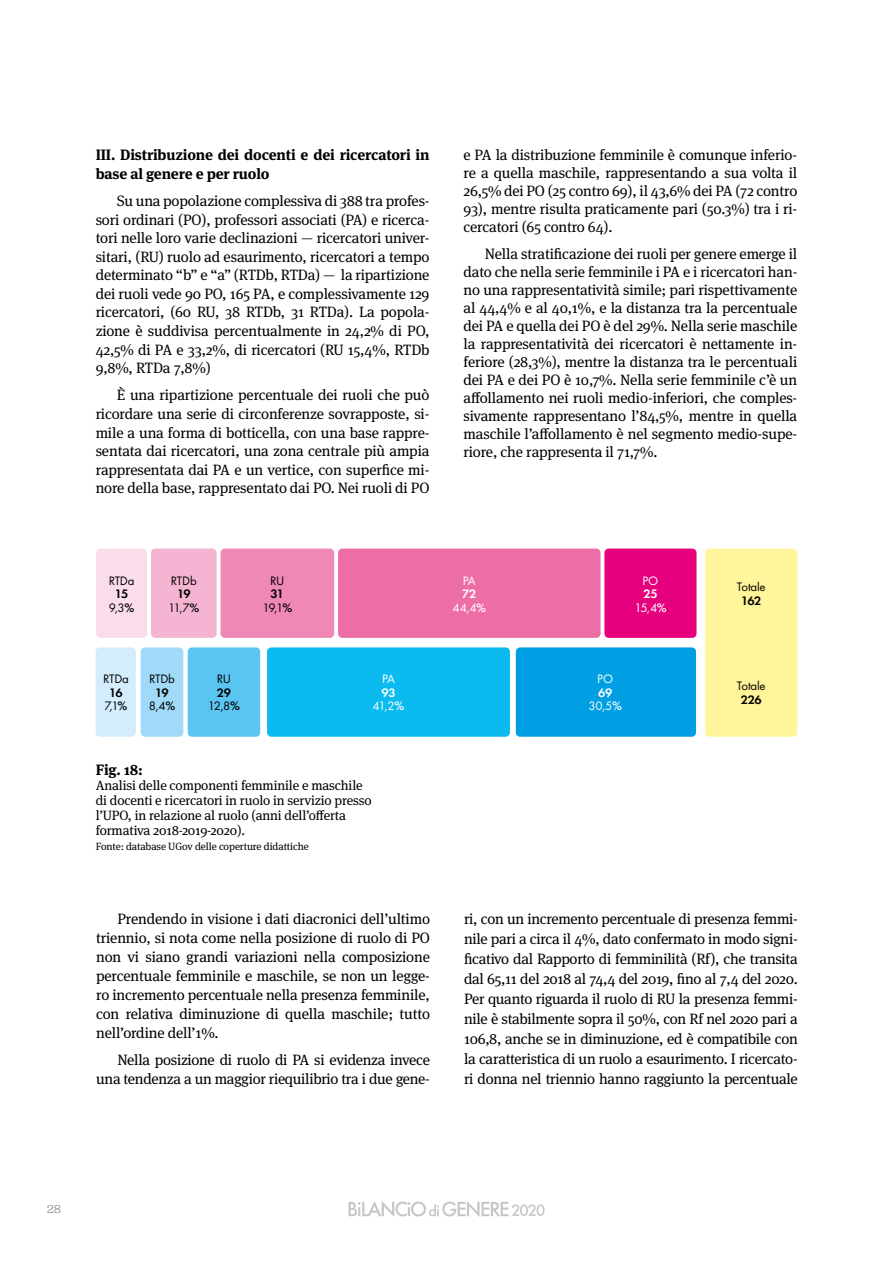
<style>
.page{position:relative;width:893px;height:1263px;background:#fff}
.page>*{position:absolute;margin:0;border:0;box-sizing:border-box;transform-origin:0 0}
.t1{font:15px/18px "Meta Serif Pro";letter-spacing:-.015em;color:#000;text-align:justify}
.t2{font:700 15px/18.6px "Meta Serif Pro";letter-spacing:-.01em;color:#000}
.t3{font:13.5px/15px "Meta Serif Pro";letter-spacing:-.01em;color:#000}
.t4{font:12.75px/13.5px "Futura PT";letter-spacing:-.015em;color:#000;text-align:center}
.t5{font:12.75px/13.5px "Futura PT";letter-spacing:-.04em;color:#fff;text-align:center}
.t6{font:600 12.75px/13.5px "Futura PT";letter-spacing:-.075em;color:#000;text-align:center}
.t7{font:12px "Jubilat";color:#878787}
.t8{font:10.5px "Meta Serif Pro";letter-spacing:-.01em;color:#000}
.s1{font-weight:400}
.s2{font-weight:600}
</style>
<div class="page">
<svg style="left:348px;top:1201px;width:196px;height:16px"></svg>
<div style="left:96px;top:549px;width:51px;height:89px;background:#fadceb;border-radius:4px"></div>
<div style="left:151px;top:549px;width:66px;height:89px;background:#f5b5d2;border-radius:4px"></div>
<div style="left:221px;top:549px;width:113px;height:89px;background:#f088b6;border-radius:4px"></div>
<div style="left:338px;top:549px;width:262px;height:89px;background:#ed6ea7;border-radius:4px"></div>
<div style="left:604px;top:549px;width:92px;height:89px;background:#e6007d;border-radius:4px"></div>
<div style="left:96px;top:647px;width:40px;height:90px;background:#d4edfc;border-radius:4px"></div>
<div style="left:141px;top:647px;width:42px;height:90px;background:#a1daf8;border-radius:4px"></div>
<div style="left:188px;top:647px;width:72px;height:90px;background:#5bc5f2;border-radius:4px"></div>
<div style="left:267px;top:647px;width:243px;height:90px;background:#0bbbef;border-radius:4px"></div>
<div style="left:516px;top:647px;width:180px;height:90px;background:#009fe3;border-radius:4px"></div>
<div style="left:705px;top:549px;width:92px;height:188px;background:#fff69b;border-radius:4px"></div>
<p class="t2" style="left:96px;top:144px;width:335px">III. Distribuzione dei docenti e dei ricercatori in base al genere e per ruolo</p>
<p class="t1" style="left:96px;top:191px;width:335px;line-height:18.6px;text-indent:21px">Su una popolazione complessiva di 388 tra profes&shy;sori ordinari (PO), professori associati (PA) e ricerca&shy;tori nelle loro varie declinazioni — ricercatori univer&shy;sitari, (RU) ruolo ad esaurimento, ricercatori a tempo determinato “b” e “a” (RTDb, RTDa) — la ripartizione dei ruoli vede 90 PO, 165 PA, e complessivamente 129 ricercatori, (60 RU, 38 RTDb, 31 RTDa). La popola&shy;zione è suddivisa percentualmente in 24,2% di PO, 42,5% di PA e 33,2%, di ricercatori (RU 15,4%, RTDb 9,8%, RTDa 7,8%)</p>
<p class="t1" style="left:96px;top:385px;width:335px;line-height:18.6px;text-indent:21px">È una ripartizione percentuale dei ruoli che può ricordare una serie di circonferenze sovrapposte, si&shy;mile a una forma di botticella, con una base rappre&shy;sentata dai ricercatori, una zona centrale più ampia rappresentata dai PA e un vertice, con superfice mi&shy;nore della base, rappresentato dai PO. Nei ruoli di PO</p>
<p class="t1" style="left:463px;top:145px;width:335px">e PA la distribuzione femminile è comunque inferio&shy;re a quella maschile, rappresentando a sua volta il 26,5% dei PO (25 contro 69), il 43,6% dei PA (72 contro 93), mentre risulta praticamente pari (50.3%) tra i ri&shy;cercatori (65 contro 64).</p>
<p class="t1" style="left:463px;top:244px;width:335px;text-indent:21px">Nella stratificazione dei ruoli per genere emerge il dato che nella serie femminile i PA e i ricercatori han&shy;no una rappresentatività simile; pari rispettivamente al 44,4% e al 40,1%, e la distanza tra la percentuale dei PA e quella dei PO è del 29%. Nella serie maschile la rappresentatività dei ricercatori è nettamente in&shy;feriore (28,3%), mentre la distanza tra le percentuali dei PA e dei PO è 10,7%. Nella serie femminile c’è un affollamento nei ruoli medio-inferiori, che comples&shy;sivamente rappresentano l’84,5%, mentre in quella maschile l’affollamento è nel segmento medio-supe&shy;riore, che rappresenta il 71,7%.</p>
<p class="t4" style="left:109px;top:573px;width:27px">RTDa</p>
<p class="t6" style="left:109px;top:587px;width:27px">15<br><span class="s1">9,3</span>%</p>
<p class="t4" style="left:171px;top:573px;width:27px">RTDb</p>
<p class="t4" style="left:168px;top:587px;width:33px"><span class="s2">19<br></span>11,7<span class="s2">%</span></p>
<p class="t4" style="left:270px;top:573px;width:16px">RU</p>
<p class="t4" style="left:262px;top:587px;width:31px"><span class="s2">31<br></span>19,1<span class="s2">%</span></p>
<p class="t5" style="left:463px;top:573px;width:14px">PA</p>
<p class="t5" style="left:452px;top:587px;width:35px"><span class="s2">72<br></span>44,4<span class="s2">%</span></p>
<p class="t5" style="left:643px;top:573px;width:17px">PO</p>
<p class="t5" style="left:634px;top:587px;width:34px"><span class="s2">25<br></span>15,4<span class="s2">%</span></p>
<p class="t4" style="left:737px;top:580px;width:30px">Totale</p>
<p class="t6" style="left:741px;top:594px;width:22px">162</p>
<p class="t4" style="left:103px;top:672px;width:27px">RTDa</p>
<p class="t6" style="left:105px;top:686px;width:24px">16<br><span class="s1">7,1</span>%</p>
<p class="t4" style="left:149px;top:672px;width:27px">RTDb</p>
<p class="t6" style="left:149px;top:686px;width:28px">19<br><span class="s1">8,4</span>%</p>
<p class="t4" style="left:217px;top:672px;width:16px">RU</p>
<p class="t4" style="left:208px;top:686px;width:34px"><span class="s2">29<br></span>12,8<span class="s2">%</span></p>
<p class="t5" style="left:382px;top:672px;width:14px">PA</p>
<p class="t5" style="left:373px;top:686px;width:33px"><span class="s2">93<br></span>41,2<span class="s2">%</span></p>
<p class="t5" style="left:597px;top:672px;width:17px">PO</p>
<p class="t5" style="left:588px;top:686px;width:35px"><span class="s2">69<br></span>30,5<span class="s2">%</span></p>
<p class="t4" style="left:737px;top:679px;width:30px">Totale</p>
<p class="t6" style="left:741px;top:692px;width:23px">226</p>
<p class="t2" style="left:96px;top:759px;width:49px">Fig. 18:</p>
<p class="t3" style="left:96px;top:777px;width:277px">Analisi delle componenti femminile e maschile di docenti e ricercatori in ruolo in servizio presso l’UPO, in relazione al ruolo (anni dell’offerta formativa 2018-2019-2020).</p>
<p class="t8" style="left:96px;top:839px;width:215px">Fonte: database UGov delle coperture didattiche</p>
<p class="t1" style="left:96px;top:908px;width:335px;line-height:19px;text-indent:21px">Prendendo in visione i dati diacronici dell’ultimo triennio, si nota come nella posizione di ruolo di PO non vi siano grandi variazioni nella composizione percentuale femminile e maschile, se non un legge&shy;ro incremento percentuale nella presenza femminile, con relativa diminuzione di quella maschile; tutto nell’ordine dell’1%.</p>
<p class="t1" style="left:96px;top:1050px;width:335px;line-height:19px;text-align:right">Nella posizione di ruolo di PA si evidenza invece una tendenza a un maggior riequilibrio tra i due gene-</p>
<p class="t1" style="left:464px;top:908px;width:335px;line-height:20.1px">ri, con un incremento percentuale di presenza femmi&shy;nile pari a circa il 4%, dato confermato in modo signi&shy;ficativo dal Rapporto di femminilità (Rf), che transita dal 65,11 del 2018 al 74,4 del 2019, fino al 7,4 del 2020.<br>Per quanto riguarda il ruolo di RU la presenza femmi&shy;nile è stabilmente sopra il 50%, con Rf nel 2020 pari a 106,8, anche se in diminuzione, ed è compatibile con la caratteristica di un ruolo a esaurimento. I ricercato&shy;ri donna nel triennio hanno raggiunto la percentuale</p>
<p class="t7" style="left:47px;top:1202px;width:15px">28</p>
</div>
